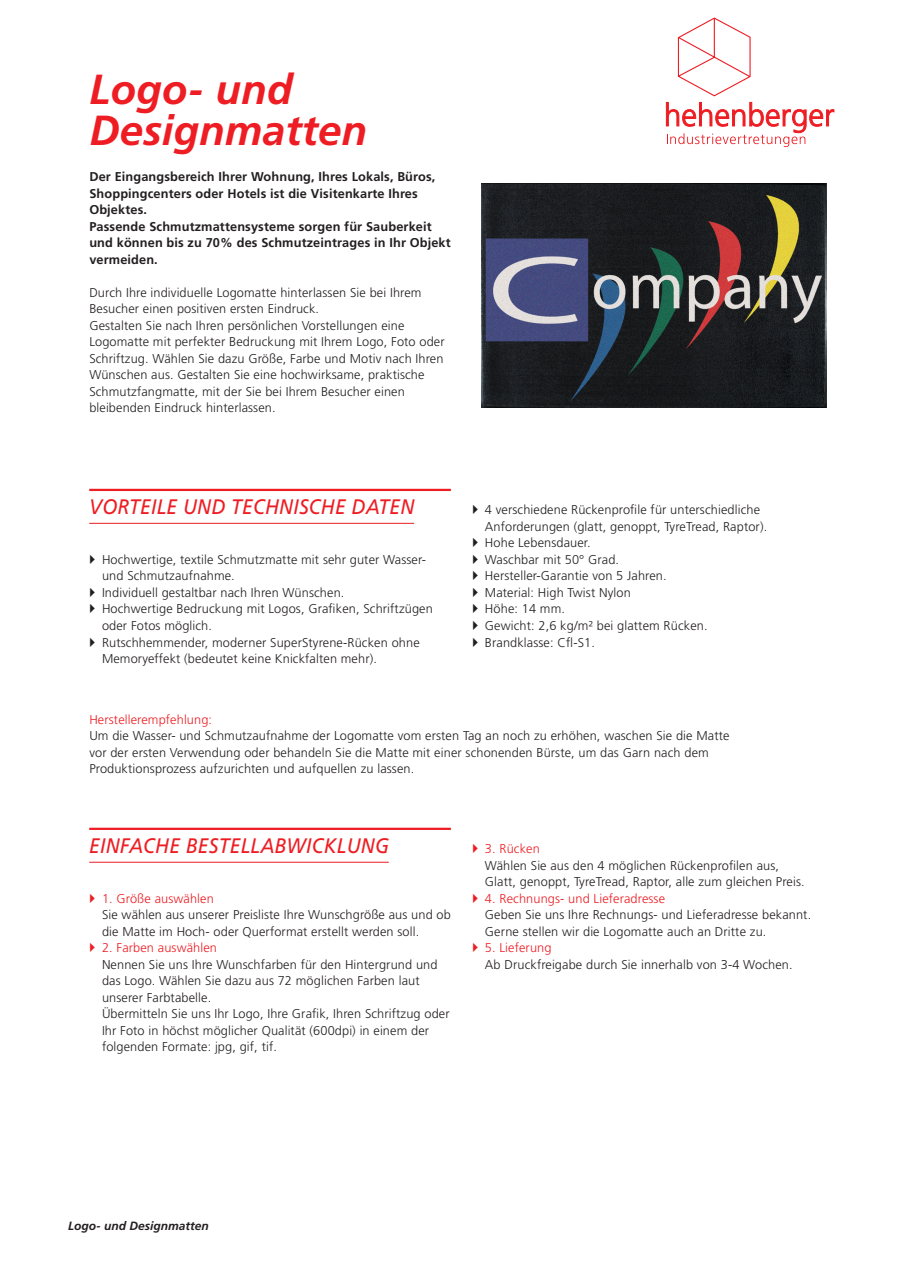
<style>
.page{position:relative;width:902px;height:1272px;background:#fff}
.page>*{position:absolute;margin:0;border:0;box-sizing:border-box;transform-origin:0 0}
.t1{font:italic 700 42px/40.5px "Frutiger LT Std";color:#ee1d23}
.Produktname{font:italic 21px "Frutiger LT Std";letter-spacing:.01em;color:#ee1d23;scale:.92 1}
.Copy{font:300 12.75px/16.5px "Frutiger LT Std";letter-spacing:.01em;color:#231f20}
.Tabelle_Condensed_mi{font:300 12.75px/16.5px "Frutiger LT Std";letter-spacing:.01em;color:#231f20}
.Copy-2{font:700 12.75px/16.5px "Frutiger LT Std";letter-spacing:.01em;color:#231f20}
.Tabelle_Condensed_mi-2{font:300 12.75px "Frutiger LT Std";letter-spacing:.01em;color:#ee1d23}
.t2{font:italic 700 12px "Frutiger LT Std";color:#231f20}
.s1{color:#ee1d23}
</style>
<div class="page">
<hr style="left:89px;top:827px;width:362px;height:3px;background:#ee1d23">
<hr style="left:89px;top:861px;width:300px;height:1px;background:#ee1d23">
<svg style="left:666px;top:17px;width:168px;height:130px"></svg>
<hr style="left:89px;top:489px;width:362px;height:2px;background:#ee1d23">
<hr style="left:89px;top:523px;width:325px;height:1px;background:#ee1d23">
<img style="left:481px;top:183px;width:345px;height:224px">
<p class="t1" style="left:89px;top:70px;width:279px">Logo- und<br>Designmatten</p>
<p class="Copy-2" style="left:89px;top:169px;width:347px">Der Eingangsbereich Ihrer Wohnung, Ihres Lokals, Büros,<br>Shoppingcenters oder Hotels ist die Visitenkarte Ihres<br>Objektes.</p>
<p class="Copy-2" style="left:89px;top:218px;width:363px">Passende Schmutzmattensysteme sorgen für Sauberkeit und können bis zu 70% des Schmutzeintrages in Ihr Objekt vermeiden.</p>
<p class="Copy" style="left:89px;top:284px;width:333px">Durch Ihre individuelle Logomatte hinterlassen Sie bei Ihrem<br>Besucher einen positiven ersten Eindruck.</p>
<p class="Copy" style="left:89px;top:317px;width:357px">Gestalten Sie nach Ihren persönlichen Vorstellungen eine Logomatte mit perfekter Bedruckung mit Ihrem Logo, Foto oder Schriftzug. Wählen Sie dazu Größe, Farbe und Motiv nach Ihren Wünschen aus. Gestalten Sie eine hochwirksame, praktische Schmutzfangmatte, mit der Sie bei Ihrem Besucher einen bleibenden Eindruck hinterlassen.</p>
<p class="Produktname" style="left:89px;top:495px;width:355px">VORTEILE UND TECHNISCHE DATEN</p>
<p class="Copy" style="left:102px;top:551px;width:325px">Hochwertige, textile Schmutzmatte mit sehr guter Wasser&shy;und Schmutzaufnahme.</p>
<p class="Copy" style="left:102px;top:584px;width:244px">Individuell gestaltbar nach Ihren Wünschen.</p>
<p class="Copy" style="left:102px;top:601px;width:332px">Hochwertige Bedruckung mit Logos, Grafiken, Schriftzügen oder Fotos möglich.</p>
<p class="Copy" style="left:102px;top:634px;width:319px">Rutschhemmender, moderner SuperStyrene-Rücken ohne<br>Memoryeffekt (bedeutet keine Knickfalten mehr).</p>
<p class="Copy" style="left:485px;top:502px;width:284px">4 verschiedene Rückenprofile für unterschiedliche<br>Anforderungen (glatt, genoppt, TyreTread, Raptor).</p>
<p class="Copy" style="left:485px;top:535px;width:107px">Hohe Lebensdauer.</p>
<p class="Copy" style="left:485px;top:551px;width:136px">Waschbar mit 50° Grad.</p>
<p class="Copy" style="left:485px;top:568px;width:183px">Hersteller-Garantie von 5 Jahren.</p>
<p class="Copy" style="left:485px;top:584px;width:147px">Material: High Twist Nylon</p>
<p class="Copy" style="left:485px;top:601px;width:82px">Höhe: 14 mm.</p>
<p class="Copy" style="left:485px;top:617px;width:224px">Gewicht: 2,6 kg/m² bei glattem Rücken.</p>
<p class="Copy" style="left:485px;top:634px;width:111px">Brandklasse: Cfl-S1.</p>
<p class="Tabelle_Condensed_mi-2" style="left:89px;top:712px;width:124px">Herstellerempfehlung:</p>
<p class="Tabelle_Condensed_mi" style="left:89px;top:727px;width:641px">Um die Wasser- und Schmutzaufnahme der Logomatte vom ersten Tag an noch zu erhöhen, waschen Sie die Matte vor der ersten Verwendung oder behandeln Sie die Matte mit einer schonenden Bürste, um das Garn nach dem<br>Produktionsprozess aufzurichten und aufquellen zu lassen.</p>
<p class="Produktname" style="left:89px;top:833px;width:327px">EINFACHE BESTELLABWICKLUNG</p>
<p class="Copy" style="left:102px;top:890px;width:350px"><span class="s1">1. Größe auswählen<br></span>Sie wählen aus unserer Preisliste Ihre Wunschgröße aus und ob die Matte im Hoch- oder Querformat erstellt werden soll.</p>
<p class="Copy" style="left:102px;top:939px;width:349px"><span class="s1">2. Farben auswählen<br></span>Nennen Sie uns Ihre Wunschfarben für den Hintergrund und das Logo. Wählen Sie dazu aus 72 möglichen Farben laut unserer Farbtabelle.<br>Übermitteln Sie uns Ihr Logo, Ihre Grafik, Ihren Schriftzug oder Ihr Foto in höchst möglicher Qualität (600dpi) in einem der folgenden Formate: jpg, gif, tif.</p>
<p class="Copy" style="left:485px;top:840px;width:321px"><span class="s1">3. Rücken<br></span>Wählen Sie aus den 4 möglichen Rückenprofilen aus,<br>Glatt, genoppt, TyreTread, Raptor, alle zum gleichen Preis.</p>
<p class="Copy" style="left:485px;top:890px;width:328px"><span class="s1">4. Rechnungs- und Lieferadresse<br></span>Geben Sie uns Ihre Rechnungs- und Lieferadresse bekannt.<br>Gerne stellen wir die Logomatte auch an Dritte zu.</p>
<p class="Copy" style="left:485px;top:939px;width:309px"><span class="s1">5. Lieferung<br></span>Ab Druckfreigabe durch Sie innerhalb von 3-4 Wochen.</p>
<p class="t2" style="left:68px;top:1218px;width:142px">Logo- und Designmatten</p>
</div>
